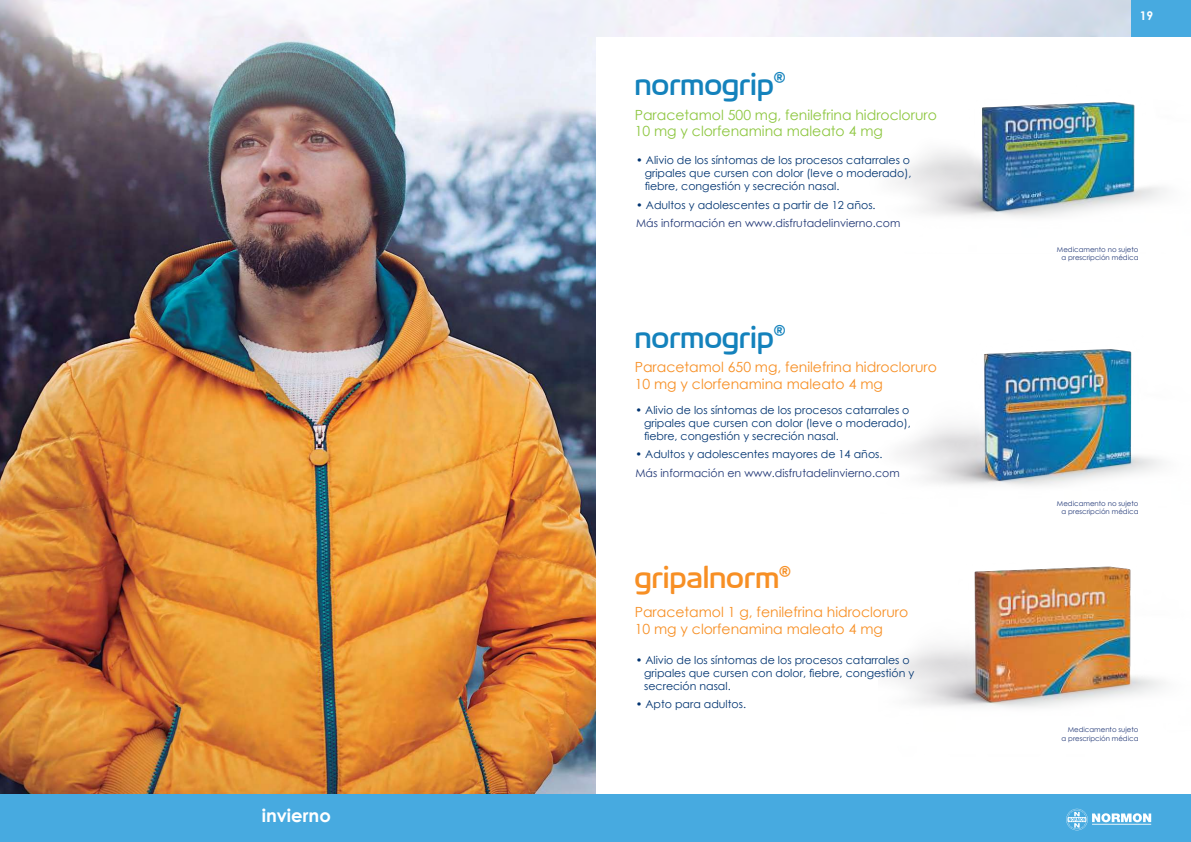
<style>
.page{position:relative;width:1191px;height:842px;background:#fff}
.page>*{position:absolute;margin:0;border:0;box-sizing:border-box;transform-origin:0 0}
.t1{font:32.4px "Spaceota";color:#1482bc}
.t2{font:32.4px "Spaceota";color:#f78f24}
.t3{font:700 18px "Century Gothic";color:#fff}
.t4{font:14px/16.8px "Century Gothic";color:#f78f24}
.t5{font:14px/16.8px "Century Gothic";color:#8dc63f}
.t6{font:700 12px "Century Gothic";color:#fff}
.t7{font:11px/13px "Century Gothic";color:#003471;text-align:justify}
.t8{font:11px "Century Gothic";color:#233977}
.t9{font:7px/8.4px "Century Gothic";color:#233977;text-align:right}
</style>
<div class="page">
<img style="left:0;top:37px;width:596px;height:758px">
<div style="left:0;top:795px;width:1191px;height:47px;background:#47aae0"></div>
<div style="left:1131px;top:0;width:60px;height:37px;background:#47aae0"></div>
<img style="left:894px;top:102px;width:272px;height:115px">
<img style="left:898px;top:349px;width:264px;height:137px">
<img style="left:883px;top:566px;width:280px;height:142px">
<svg style="left:1066px;top:808px;width:85px;height:22px"></svg>
<h2 class="t3" style="left:262px;top:801px;width:71px">invierno</h2>
<h1 class="t1" style="left:634px;top:72px;width:152px">normogrip<sup>®</sup></h1>
<p class="t5" style="left:634px;top:106px;width:304px">Paracetamol 500 mg, fenilefrina hidrocloruro<br>10 mg y clorfenamina maleato 4 mg</p>
<p class="t7" style="left:644px;top:153px;width:268px;text-indent:-9px">• Alivio de los síntomas de los procesos catarrales o gripales que cursen con dolor (leve o moderado), fiebre, congestión y secreción nasal.</p>
<p class="t7" style="left:636px;top:198px;width:241px">• Adultos y adolescentes a partir de 12 años.</p>
<p class="t8" style="left:636px;top:216px;width:266px">Más información en www.disfrutadelinvierno.com</p>
<h1 class="t1" style="left:634px;top:325px;width:152px">normogrip<sup>®</sup></h1>
<p class="t4" style="left:634px;top:359px;width:304px">Paracetamol 650 mg, fenilefrina hidrocloruro<br>10 mg y clorfenamina maleato 4 mg</p>
<p class="t7" style="left:644px;top:403px;width:268px;text-indent:-9px">• Alivio de los síntomas de los procesos catarrales o gripales que cursen con dolor (leve o moderado), fiebre, congestión y secreción nasal.</p>
<p class="t7" style="left:635px;top:447px;width:248px">• Adultos y adolescentes mayores de 14 años.</p>
<p class="t8" style="left:635px;top:465px;width:266px">Más información en www.disfrutadelinvierno.com</p>
<h1 class="t2" style="left:634px;top:566px;width:158px">gripalnorm<sup>®</sup></h1>
<p class="t4" style="left:634px;top:603px;width:275px">Paracetamol 1 g, fenilefrina hidrocloruro<br>10 mg y clorfenamina maleato 4 mg</p>
<p class="t7" style="left:644px;top:653px;width:272px;text-align:left;text-indent:-9px">• Alivio de los síntomas de los procesos catarrales o gripales que cursen con dolor, fiebre, congestión y secreción nasal.</p>
<p class="t7" style="left:635px;top:698px;width:112px">• Apto para adultos.</p>
<p class="t6" style="left:1139px;top:7px;width:15px">19</p>
<p class="t9" style="left:1057px;top:245px;width:83px">Medicamento no sujeto a prescripción médica</p>
<p class="t9" style="left:1057px;top:499px;width:83px">Medicamento no sujeto a prescripción médica</p>
<p class="t9" style="left:1061px;top:726px;width:78px">Medicamento sujeto a prescripción médica</p>
</div>
